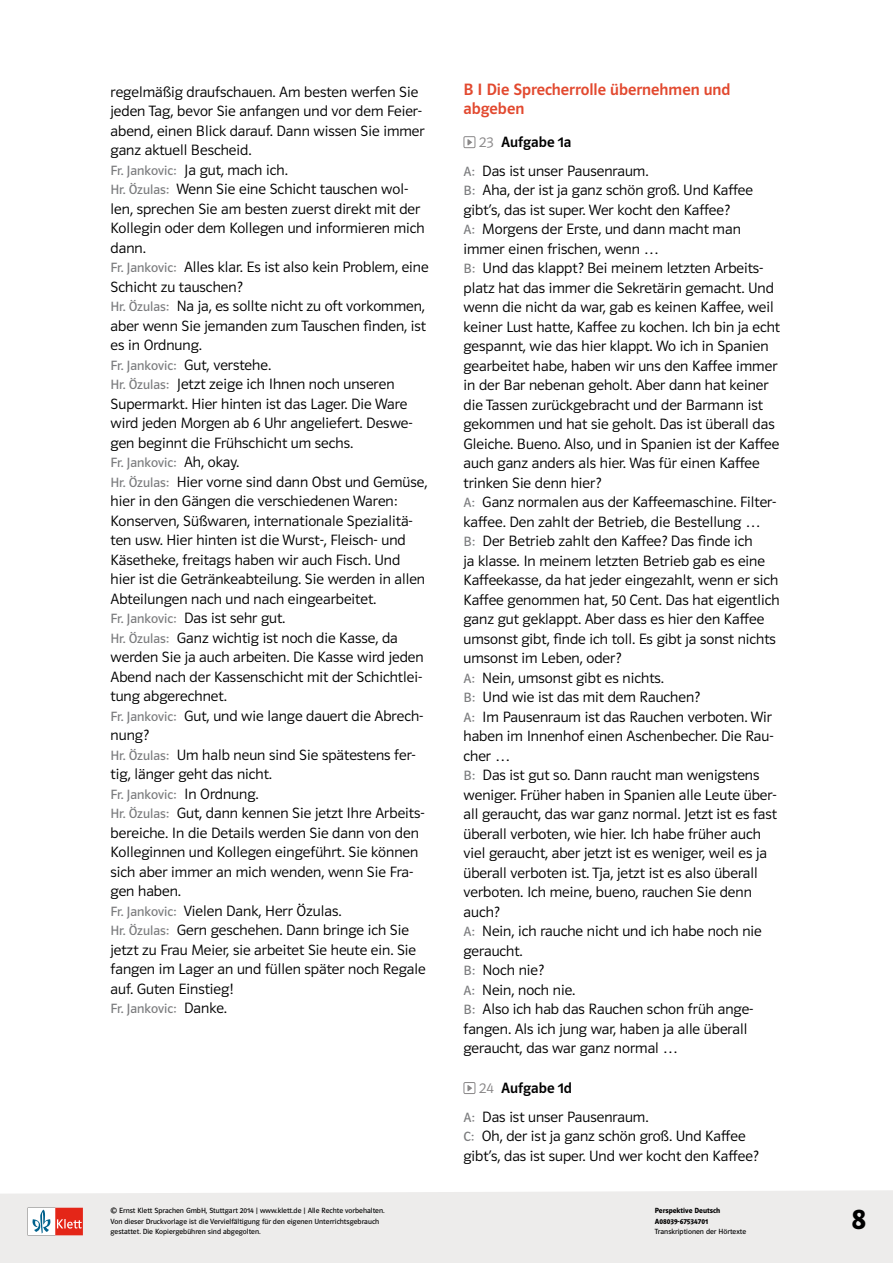
<style>
.page{position:relative;width:893px;height:1263px;background:#fff}
.page>*{position:absolute;margin:0;border:0;box-sizing:border-box;transform-origin:0 0}
.t1{font:30px "Polo ST11 K Hfett";color:#000}
.esf_loesungen_lektio{font:16.5px/19.5px "Polo ST11 K Krftg";color:#e2492f}
.esf_loesungen_dialog{font:15px/19.5px "Polo ST11 K Leicht";color:#000}
.esf_loesung_aufg{font:15px "Polo ST11 K Krftg";color:#000}
.esf_loesungen_dialog-2{font:13.5px "Polo ST11 K Buch";color:#7b7c7e}
.t2{font:7.5px/10.1px "Polo ST11 K Buch";color:#000}
.t3{font:7.5px/10.1px "Polo ST11 K Hfett";color:#000}
.s1{font-family:"Polo ST11 K Buch";font-size:13.5px;color:#7b7c7e}
.s2{font-family:"Polo ST11 K Leicht";font-size:15px;color:#000}
.s3{font-family:"Polo ST11 K Leicht";color:#898788}
</style>
<div class="page">
<div style="left:0;top:1190px;width:893px;height:73px;background:#edeceb"></div>
<svg style="left:28px;top:1208px;width:55px;height:27px"></svg>
<svg style="left:467px;top:139px;width:5px;height:7px"></svg>
<div style="left:463px;top:136px;width:12px;height:12px;border:1px solid #898788"></div>
<svg style="left:467px;top:1085px;width:5px;height:7px"></svg>
<div style="left:463px;top:1082px;width:12px;height:12px;border:1px solid #898788"></div>
<p class="esf_loesungen_dialog" style="left:111px;top:82px;width:316px">regelmäßig draufschauen. Am besten werfen Sie jeden Tag, bevor Sie anfangen und vor dem Feier&shy;abend, einen Blick darauf. Dann wissen Sie immer ganz aktuell Bescheid.</p>
<p class="esf_loesungen_dialog" style="left:111px;top:160px;width:179px"><span class="s1">Fr. Jankovic:</span> Ja gut, mach ich.</p>
<p class="esf_loesungen_dialog" style="left:111px;top:180px;width:316px"><span class="s1">Hr. Özulas:</span> Wenn Sie eine Schicht tauschen wol&shy;len, sprechen Sie am besten zuerst direkt mit der Kollegin oder dem Kollegen und informieren mich dann.</p>
<p class="esf_loesungen_dialog" style="left:111px;top:258px;width:320px"><span class="s1">Fr. Jankovic:</span> Alles klar. Es ist also kein Problem, eine<br>Schicht zu tauschen?</p>
<p class="esf_loesungen_dialog" style="left:111px;top:297px;width:317px;text-align:justify"><span class="s1">Hr. Özulas:</span> Na ja, es sollte nicht zu oft vorkommen, aber wenn Sie jemanden zum Tauschen finden, ist es in Ordnung.</p>
<p class="esf_loesungen_dialog" style="left:111px;top:355px;width:162px"><span class="s1">Fr. Jankovic:</span> Gut, verstehe.</p>
<p class="esf_loesungen_dialog" style="left:111px;top:375px;width:304px"><span class="s1">Hr. Özulas:</span> Jetzt zeige ich Ihnen noch unseren Supermarkt. Hier hinten ist das Lager. Die Ware wird jeden Morgen ab 6 Uhr angeliefert. Deswe&shy;gen beginnt die Frühschicht um sechs.</p>
<p class="esf_loesungen_dialog-2" style="left:111px;top:455px;width:130px">Fr. Jankovic: <span class="s2">Ah, okay.</span></p>
<p class="esf_loesungen_dialog" style="left:111px;top:472px;width:318px"><span class="s1">Hr. Özulas:</span> Hier vorne sind dann Obst und Gemüse, hier in den Gängen die verschiedenen Waren:<br>Konserven, Süßwaren, internationale Spezialitä&shy;ten usw. Hier hinten ist die Wurst-, Fleisch- und Käsetheke, freitags haben wir auch Fisch. Und hier ist die Getränkeabteilung. Sie werden in allen Abteilungen nach und nach eingearbeitet.</p>
<p class="esf_loesungen_dialog" style="left:111px;top:609px;width:176px"><span class="s1">Fr. Jankovic:</span> Das ist sehr gut.</p>
<p class="esf_loesungen_dialog" style="left:111px;top:628px;width:315px"><span class="s1">Hr. Özulas:</span> Ganz wichtig ist noch die Kasse, da werden Sie ja auch arbeiten. Die Kasse wird jeden Abend nach der Kassenschicht mit der Schichtlei&shy;tung abgerechnet.</p>
<p class="esf_loesungen_dialog" style="left:111px;top:706px;width:314px"><span class="s1">Fr. Jankovic:</span> Gut, und wie lange dauert die Abrech&shy;nung?</p>
<p class="esf_loesungen_dialog" style="left:111px;top:745px;width:307px"><span class="s1">Hr. Özulas:</span> Um halb neun sind Sie spätestens fer&shy;tig, länger geht das nicht.</p>
<p class="esf_loesungen_dialog-2" style="left:111px;top:787px;width:149px">Fr. Jankovic: <span class="s2">In Ordnung.</span></p>
<p class="esf_loesungen_dialog" style="left:111px;top:804px;width:316px"><span class="s1">Hr. Özulas:</span> Gut, dann kennen Sie jetzt Ihre Arbeits&shy;bereiche. In die Details werden Sie dann von den Kolleginnen und Kollegen eingeführt. Sie können sich aber immer an mich wenden, wenn Sie Fra&shy;gen haben.</p>
<p class="esf_loesungen_dialog" style="left:111px;top:901px;width:232px"><span class="s1">Fr. Jankovic:</span> Vielen Dank, Herr Özulas.</p>
<p class="esf_loesungen_dialog" style="left:111px;top:921px;width:317px"><span class="s1">Hr. Özulas:</span> Gern geschehen. Dann bringe ich Sie jetzt zu Frau Meier, sie arbeitet Sie heute ein. Sie fangen im Lager an und füllen später noch Regale auf. Guten Einstieg!</p>
<p class="esf_loesungen_dialog-2" style="left:111px;top:1001px;width:118px">Fr. Jankovic: <span class="s2">Danke.</span></p>
<p class="t2" style="left:111px;top:1206px;width:276px">© Ernst Klett Sprachen GmbH, Stuttgart 2014 | www.klett.de | Alle Rechte vorbehalten.<br>Von dieser Druckvorlage ist die Vervielfältigung für den eigenen Unterrichtsgebrauch gestattet. Die Kopiergebühren sind abgegolten.</p>
<p class="esf_loesungen_lektio" style="left:463px;top:80px;width:269px">B I Die Sprecherrolle übernehmen und abgeben</p>
<p class="esf_loesung_aufg" style="left:479px;top:133px;width:94px"><span class="s3">23</span> Aufgabe 1a</p>
<p class="esf_loesungen_dialog" style="left:463px;top:161px;width:186px"><span class="s1">A:</span> Das ist unser Pausenraum.</p>
<p class="esf_loesungen_dialog" style="left:463px;top:181px;width:291px"><span class="s1">B:</span> Aha, der ist ja ganz schön groß. Und Kaffee gibt’s, das ist super. Wer kocht den Kaffee?</p>
<p class="esf_loesungen_dialog" style="left:463px;top:220px;width:279px"><span class="s1">A:</span> Morgens der Erste, und dann macht man immer einen frischen, wenn …</p>
<p class="esf_loesungen_dialog" style="left:463px;top:259px;width:318px"><span class="s1">B:</span> Und das klappt? Bei meinem letzten Arbeits&shy;platz hat das immer die Sekretärin gemacht. Und wenn die nicht da war, gab es keinen Kaffee, weil keiner Lust hatte, Kaffee zu kochen. Ich bin ja echt gespannt, wie das hier klappt. Wo ich in Spanien gearbeitet habe, haben wir uns den Kaffee immer in der Bar nebenan geholt. Aber dann hat keiner die Tassen zurückgebracht und der Barmann ist gekommen und hat sie geholt. Das ist überall das Gleiche. Bueno. Also, und in Spanien ist der Kaffee auch ganz anders als hier. Was für einen Kaffee trinken Sie denn hier?</p>
<p class="esf_loesungen_dialog" style="left:463px;top:493px;width:314px"><span class="s1">A:</span> Ganz normalen aus der Kaffeemaschine. Filter&shy;kaffee. Den zahlt der Betrieb, die Bestellung …</p>
<p class="esf_loesungen_dialog" style="left:463px;top:532px;width:318px"><span class="s1">B:</span> Der Betrieb zahlt den Kaffee? Das finde ich<br>ja klasse. In meinem letzten Betrieb gab es eine Kaffeekasse, da hat jeder eingezahlt, wenn er sich Kaffee genommen hat, 50 Cent. Das hat eigentlich ganz gut geklappt. Aber dass es hier den Kaffee umsonst gibt, finde ich toll. Es gibt ja sonst nichts umsonst im Leben, oder?</p>
<p class="esf_loesungen_dialog" style="left:463px;top:668px;width:202px"><span class="s1">A:</span> Nein, umsonst gibt es nichts.</p>
<p class="esf_loesungen_dialog" style="left:463px;top:688px;width:238px"><span class="s1">B:</span> Und wie ist das mit dem Rauchen?</p>
<p class="esf_loesungen_dialog" style="left:463px;top:707px;width:312px;text-align:justify"><span class="s1">A:</span> Im Pausenraum ist das Rauchen verboten. Wir haben im Innenhof einen Aschenbecher. Die Rau&shy;cher …</p>
<p class="esf_loesungen_dialog" style="left:463px;top:766px;width:315px"><span class="s1">B:</span> Das ist gut so. Dann raucht man wenigstens weniger. Früher haben in Spanien alle Leute über&shy;all geraucht, das war ganz normal. Jetzt ist es fast überall verboten, wie hier. Ich habe früher auch viel geraucht, aber jetzt ist es weniger, weil es ja überall verboten ist. Tja, jetzt ist es also überall verboten. Ich meine, bueno, rauchen Sie denn auch?</p>
<p class="esf_loesungen_dialog" style="left:463px;top:922px;width:300px"><span class="s1">A:</span> Nein, ich rauche nicht und ich habe noch nie geraucht.</p>
<p class="esf_loesungen_dialog" style="left:463px;top:961px;width:82px"><span class="s1">B:</span> Noch nie?</p>
<p class="esf_loesungen_dialog" style="left:463px;top:980px;width:113px"><span class="s1">A:</span> Nein, noch nie.</p>
<p class="esf_loesungen_dialog" style="left:463px;top:1000px;width:291px"><span class="s1">B:</span> Also ich hab das Rauchen schon früh ange&shy;fangen. Als ich jung war, haben ja alle überall geraucht, das war ganz normal …</p>
<p class="esf_loesung_aufg" style="left:479px;top:1079px;width:94px"><span class="s3">24</span> Aufgabe 1d</p>
<p class="esf_loesungen_dialog" style="left:463px;top:1107px;width:186px"><span class="s1">A:</span> Das ist unser Pausenraum.</p>
<p class="esf_loesungen_dialog" style="left:463px;top:1126px;width:297px"><span class="s1">C:</span> Oh, der ist ja ganz schön groß. Und Kaffee gibt’s, das ist super. Und wer kocht den Kaffee?</p>
<p class="t3" style="left:655px;top:1206px;width:67px">Perspektive Deutsch<br>A08039-67534701</p>
<p class="t2" style="left:655px;top:1226px;width:93px">Transkriptionen der Hörtexte</p>
<h1 class="t1" style="left:852px;top:1202px;width:16px">8</h1>
</div>
